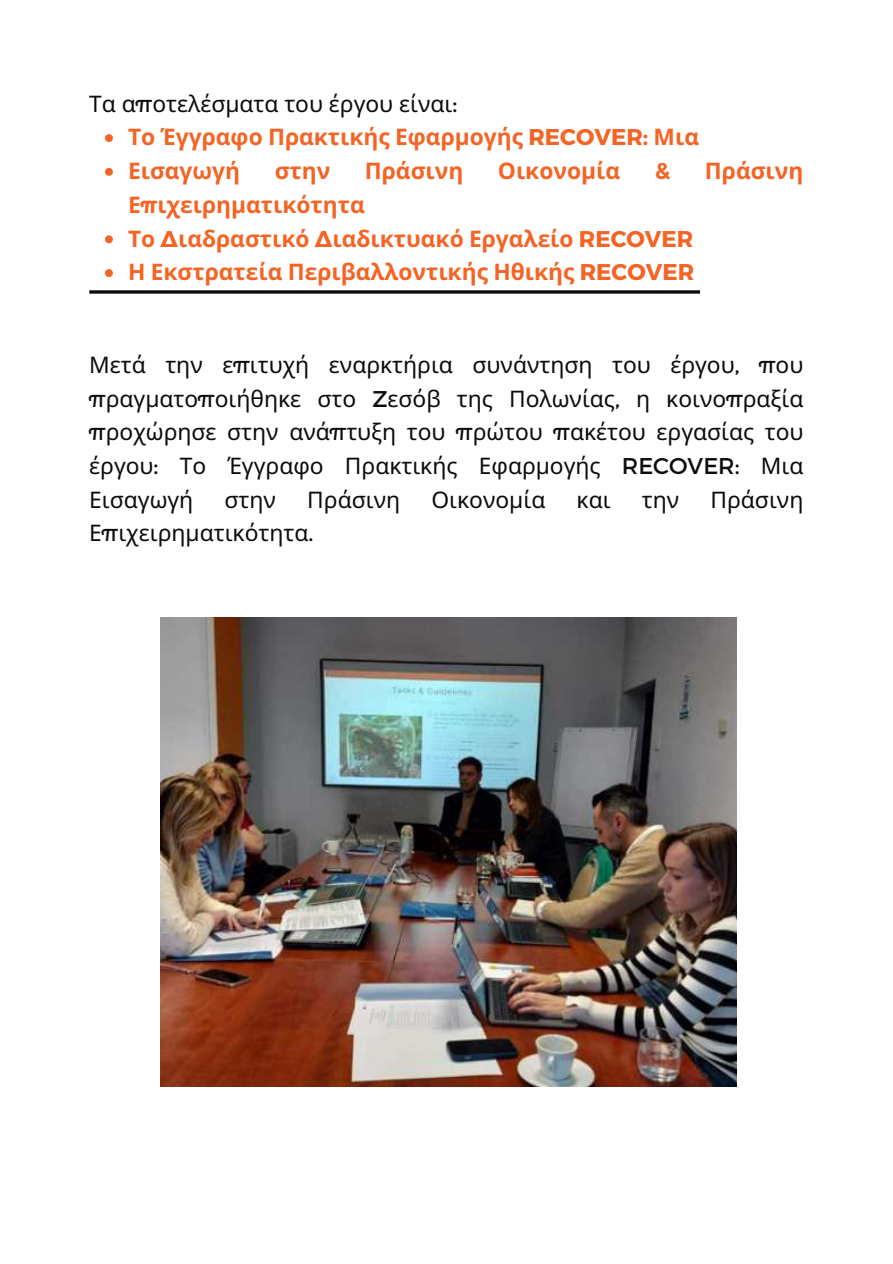
<style>
.page{position:relative;width:893px;height:1264px;background:#fff}
.page>*{position:absolute;margin:0;border:0;box-sizing:border-box;transform-origin:0 0}
.t1{font:22.8px/33.8px "Noto Sans";color:#0c0c0c;text-align:justify}
.t2{font:700 22.8px/33.8px "Noto Sans";color:#f46424}
.t3{font:700 22.8px "Montserrat";color:#f46424}
.s1{font-family:"Montserrat"}
</style>
<div class="page">
<svg style="left:105px;top:134px;width:8px;height:8px"></svg>
<svg style="left:105px;top:168px;width:8px;height:8px"></svg>
<svg style="left:105px;top:235px;width:8px;height:8px"></svg>
<svg style="left:105px;top:269px;width:8px;height:8px"></svg>
<svg style="left:89px;top:290px;width:611px;height:4px;background:#313131"></svg>
<img style="left:160px;top:617px;width:576px;height:469px">
<p class="t1" style="left:89px;top:87px;width:369px">Τα α<span class="s1">π</span>οτελέσματα του έργου είναι<span class="s1">:</span></p>
<p class="t2" style="left:128px;top:121px;width:572px">Το Έγγραφο Πρακτικής Εφαρμογής <span class="s1">RECOVER:</span> Μια<br>Εισαγωγή</p>
<p class="t2" style="left:275px;top:154px;width:57px">στην</p>
<p class="t2" style="left:365px;top:154px;width:100px">Πράσινη</p>
<p class="t2" style="left:498px;top:154px;width:124px">Οικονομία</p>
<p class="t3" style="left:654px;top:157px;width:17px">&amp;</p>
<p class="t2" style="left:705px;top:154px;width:100px">Πράσινη</p>
<p class="t2" style="left:128px;top:188px;width:567px">Ε<span class="s1">π</span>ιχειρηματικότητα<br>Το <span class="s1">Δ</span>ιαδραστικό <span class="s1">Δ</span>ιαδικτυακό Εργαλείο <span class="s1">RECOVER<br></span>Η Εκστρατεία Περιβαλλοντικής Ηθικής <span class="s1">RECOVER</span></p>
<p class="t1" style="left:89px;top:348px;width:715px">Μετά την ε<span class="s1">π</span>ιτυχή εναρκτήρια συνάντηση του έργου<span class="s1">, π</span>ου <span class="s1">π</span>ραγματο<span class="s1">π</span>οιήθηκε στο <span class="s1">Z</span>εσόβ της Πολωνίας<span class="s1">,</span> η κοινο<span class="s1">π</span>ραξία <span class="s1">π</span>ροχώρησε στην ανά<span class="s1">π</span>τυξη του <span class="s1">π</span>ρώτου <span class="s1">π</span>ακέτου εργασίας του έργου<span class="s1">:</span> Το Έγγραφο Πρακτικής Εφαρμογής <span class="s1">RECOVER:</span> Μια Εισαγωγή</p>
<p class="t1" style="left:224px;top:483px;width:53px">στην</p>
<p class="t1" style="left:307px;top:483px;width:94px">Πράσινη</p>
<p class="t1" style="left:431px;top:483px;width:115px">Οικονομία</p>
<p class="t1" style="left:576px;top:483px;width:36px">και</p>
<p class="t1" style="left:641px;top:483px;width:39px">την</p>
<p class="t1" style="left:710px;top:483px;width:94px">Πράσινη</p>
<p class="t1" style="left:89px;top:517px;width:225px">Ε<span class="s1">π</span>ιχειρηματικότητα<span class="s1">.</span></p>
</div>
